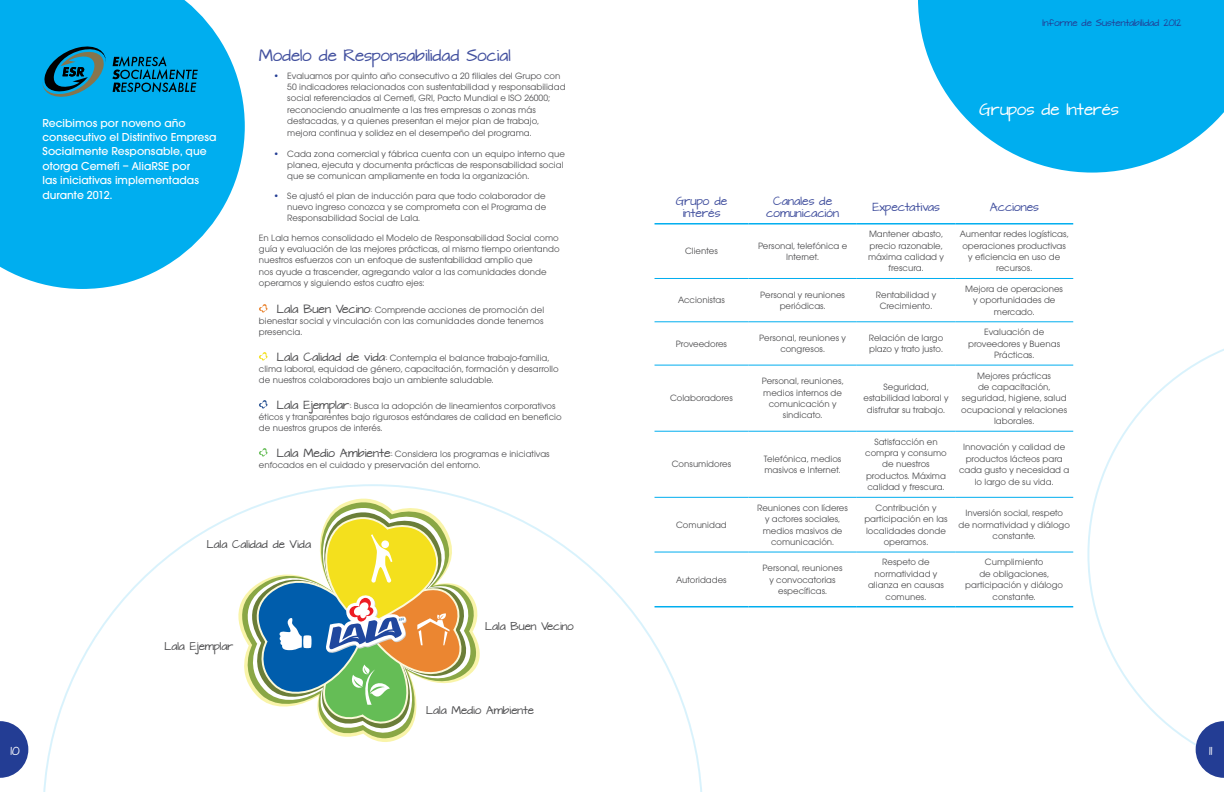
<style>
.page{position:relative;width:1224px;height:792px;background:#fff}
.page>*{position:absolute;margin:0;border:0;box-sizing:border-box;transform-origin:0 0}
.t1{font:14px "Architects Daughter";color:#43519f}
.t2{font:14px "Architects Daughter";color:#fff}
.t3{font:500 12px/14.4px "Avant Gard EF";color:#fff}
.t4{font:10px/12px "Architects Daughter";color:#43519f;text-align:center}
.t5{font:10px "Architects Daughter";color:#fff}
.t6{font:9.5px/11.4px "Avant Gard EF";color:#4d4d4f;text-align:center}
.t7{font:9.5px "Architects Daughter";color:#4d4d4f}
.t8{font:8px "Architects Daughter";color:#233d94}
.s1{font-weight:500;color:#233d94}
.s2{font-family:"Architects Daughter";font-size:10px}
</style>
<div class="page">
<svg style="left:1087px;top:349px;width:137px;height:404px"></svg>
<svg style="left:0;top:0;width:245px;height:289px;background:#21b8f1"></svg>
<svg style="left:43px;top:484px;width:660px;height:308px"></svg>
<svg style="left:259px;top:304px;width:8px;height:9px"></svg>
<svg style="left:259px;top:352px;width:8px;height:9px"></svg>
<svg style="left:259px;top:400px;width:8px;height:9px"></svg>
<svg style="left:259px;top:448px;width:8px;height:9px"></svg>
<svg style="left:232px;top:492px;width:256px;height:257px"></svg>
<svg style="left:918px;top:0;width:306px;height:173px;fill:#00aeef"></svg>
<hr style="left:655px;top:606px;width:94px;height:1px;background:#00aeef">
<hr style="left:749px;top:606px;width:108px;height:1px;background:#00aeef">
<hr style="left:857px;top:606px;width:98px;height:1px;background:#00aeef">
<hr style="left:955px;top:606px;width:118px;height:1px;background:#00aeef">
<hr style="left:655px;top:552px;width:94px;height:1px;background:#00aeef">
<hr style="left:749px;top:552px;width:108px;height:1px;background:#00aeef">
<hr style="left:857px;top:552px;width:98px;height:1px;background:#00aeef">
<hr style="left:955px;top:552px;width:118px;height:1px;background:#00aeef">
<hr style="left:655px;top:497px;width:94px;height:1px;background:#00aeef">
<hr style="left:749px;top:497px;width:108px;height:1px;background:#00aeef">
<hr style="left:857px;top:497px;width:98px;height:1px;background:#00aeef">
<hr style="left:955px;top:497px;width:118px;height:1px;background:#00aeef">
<hr style="left:655px;top:431px;width:94px;height:1px;background:#00aeef">
<hr style="left:749px;top:431px;width:108px;height:1px;background:#00aeef">
<hr style="left:857px;top:431px;width:98px;height:1px;background:#00aeef">
<hr style="left:955px;top:431px;width:118px;height:1px;background:#00aeef">
<hr style="left:655px;top:365px;width:94px;height:1px;background:#00aeef">
<hr style="left:749px;top:365px;width:108px;height:1px;background:#00aeef">
<hr style="left:857px;top:365px;width:98px;height:1px;background:#00aeef">
<hr style="left:955px;top:365px;width:118px;height:1px;background:#00aeef">
<hr style="left:655px;top:322px;width:94px;height:1px;background:#00aeef">
<hr style="left:749px;top:322px;width:108px;height:1px;background:#00aeef">
<hr style="left:857px;top:322px;width:98px;height:1px;background:#00aeef">
<hr style="left:955px;top:322px;width:118px;height:1px;background:#00aeef">
<hr style="left:655px;top:223px;width:94px;height:2px;background:#00aeef">
<hr style="left:749px;top:223px;width:108px;height:2px;background:#00aeef">
<hr style="left:857px;top:223px;width:98px;height:2px;background:#00aeef">
<hr style="left:955px;top:223px;width:118px;height:2px;background:#00aeef">
<hr style="left:655px;top:278px;width:94px;height:1px;background:#00aeef">
<hr style="left:749px;top:278px;width:108px;height:1px;background:#00aeef">
<hr style="left:857px;top:278px;width:98px;height:1px;background:#00aeef">
<hr style="left:955px;top:278px;width:118px;height:1px;background:#00aeef">
<svg style="left:0;top:721px;width:28px;height:57px"></svg>
<svg style="left:1196px;top:721px;width:28px;height:57px"></svg>
<svg style="left:43px;top:44px;width:155px;height:56px;background:#088bba"></svg>
<p class="t3" style="left:43px;top:115px;width:176px">Recibimos por noveno año consecutivo el Distintivo Empresa<br>Socialmente Responsable, que otorga Cemefi – AliaRSE por<br>las iniciativas implementadas durante 2012.</p>
<h1 class="t1" style="left:259px;top:45px;width:253px">Modelo de Responsabilidad Social</h1>
<p class="t6" style="left:287px;top:70px;width:280px;text-align:left;text-indent:-14px"><span class="s1">•</span> Evaluamos por quinto año consecutivo a 20 filiales del Grupo con 50 indicadores relacionados con sustentabilidad y responsabilidad social referenciados al Cemefi, GRI, Pacto Mundial e ISO 26000; reconociendo anualmente a las tres empresas o zonas más destacadas, y a quienes presentan el mejor plan de trabajo, mejora continua y solidez en el desempeño del programa.</p>
<p class="t6" style="left:287px;top:148px;width:279px;text-align:left;text-indent:-14px"><span class="s1">•</span> Cada zona comercial y fábrica cuenta con un equipo interno que planea, ejecuta y documenta prácticas de responsabilidad social que se comunican ampliamente en toda la organización.</p>
<p class="t6" style="left:287px;top:190px;width:261px;text-align:justify;text-indent:-14px"><span class="s1">•</span> Se ajustó el plan de inducción para que todo colaborador de nuevo ingreso conozca y se comprometa con el Programa de Responsabilidad Social de Lala.</p>
<p class="t6" style="left:259px;top:232px;width:302px;text-align:left">En Lala hemos consolidado el Modelo de Responsabilidad Social como guía y evaluación de las mejores prácticas, al mismo tiempo orientando nuestros esfuerzos con un enfoque de sustentabilidad amplio que<br>nos ayude a trascender, agregando valor a las comunidades donde operamos y siguiendo estos cuatro ejes:</p>
<p class="t6" style="left:259px;top:304px;width:287px;text-align:justify;text-indent:18px"><span class="s2">Lala Buen Vecino:</span> Comprende acciones de promoción del bienestar social y vinculación con las comunidades donde tenemos presencia.</p>
<p class="t6" style="left:259px;top:352px;width:301px;text-align:left;text-indent:18px"><span class="s2">Lala Calidad de vida:</span> Contempla el balance trabajo-familia, clima laboral, equidad de género, capacitación, formación y desarrollo de nuestros colaboradores bajo un ambiente saludable.</p>
<p class="t6" style="left:259px;top:400px;width:304px;text-align:left;text-indent:18px"><span class="s2">Lala Ejemplar:</span> Busca la adopción de lineamientos corporativos éticos y transparentes bajo rigurosos estándares de calidad en beneficio de nuestros grupos de interés.</p>
<p class="t6" style="left:259px;top:448px;width:292px;text-align:left;text-indent:18px"><span class="s2">Lala Medio Ambiente:</span> Considera los programas e iniciativas enfocados en el cuidado y preservación del entorno.</p>
<p class="t7" style="left:207px;top:538px;width:106px">Lala Calidad de Vida</p>
<p class="t7" style="left:164px;top:640px;width:71px">Lala Ejemplar</p>
<p class="t7" style="left:485px;top:619px;width:90px">Lala Buen Vecino</p>
<p class="t7" style="left:426px;top:703px;width:109px">Lala Medio Ambiente</p>
<p class="t8" style="left:1043px;top:17px;width:140px">Informe de Sustentabilidad 2012</p>
<h1 class="t2" style="left:979px;top:99px;width:141px">Grupos de Interés</h1>
<p class="t4" style="left:676px;top:196px;width:53px">Grupo de interés</p>
<p class="t4" style="left:766px;top:196px;width:75px">Canales de comunicación</p>
<p class="t4" style="left:872px;top:202px;width:69px">Expectativas</p>
<p class="t4" style="left:990px;top:202px;width:51px">Acciones</p>
<p class="t6" style="left:685px;top:245px;width:34px">Clientes</p>
<p class="t6" style="left:758px;top:240px;width:91px">Personal, telefónica e<br>Internet.</p>
<p class="t6" style="left:868px;top:228px;width:77px">Mantener abasto, precio razonable, máxima calidad y frescura.</p>
<p class="t6" style="left:960px;top:228px;width:110px">Aumentar redes logísticas, operaciones productivas y eficiencia en uso de recursos.</p>
<p class="t6" style="left:678px;top:294px;width:48px">Accionistas</p>
<p class="t6" style="left:760px;top:289px;width:86px">Personal y reuniones periódicas.</p>
<p class="t6" style="left:876px;top:289px;width:62px">Rentabilidad y<br>Crecimiento.</p>
<p class="t6" style="left:965px;top:283px;width:99px">Mejora de operaciones y oportunidades de mercado.</p>
<p class="t6" style="left:676px;top:338px;width:53px">Proveedores</p>
<p class="t6" style="left:759px;top:332px;width:88px">Personal, reuniones y congresos.</p>
<p class="t6" style="left:869px;top:332px;width:76px;text-align:left">Relación de largo plazo y trato justo.</p>
<p class="t6" style="left:968px;top:326px;width:94px">Evaluación de proveedores y Buenas<br>Prácticas.</p>
<p class="t6" style="left:670px;top:393px;width:64px">Colaboradores</p>
<p class="t6" style="left:762px;top:375px;width:83px">Personal, reuniones, medios internos de comunicación y sindicato.</p>
<p class="t6" style="left:864px;top:381px;width:87px">Seguridad, estabilidad laboral y disfrutar su trabajo.</p>
<p class="t6" style="left:961px;top:370px;width:108px">Mejores prácticas<br>de capacitación, seguridad, higiene, salud ocupacional y relaciones laborales.</p>
<p class="t6" style="left:672px;top:459px;width:61px">Consumidores</p>
<p class="t6" style="left:764px;top:453px;width:79px;text-align:left">Telefónica, medios masivos e Internet.</p>
<p class="t6" style="left:865px;top:436px;width:83px">Satisfacción en compra y consumo de nuestros productos. Máxima calidad y frescura.</p>
<p class="t6" style="left:959px;top:442px;width:112px">Innovación y calidad de productos lácteos para cada gusto y necesidad a lo largo de su vida.</p>
<p class="t6" style="left:676px;top:519px;width:52px">Comunidad</p>
<p class="t6" style="left:757px;top:502px;width:92px">Reuniones con líderes y actores sociales, medios masivos de comunicación.</p>
<p class="t6" style="left:864px;top:502px;width:85px">Contribución y participación en las localidades donde operamos.</p>
<p class="t6" style="left:959px;top:508px;width:113px">Inversión social, respeto de normatividad y diálogo constante.</p>
<p class="t6" style="left:676px;top:574px;width:52px">Autoridades</p>
<p class="t6" style="left:763px;top:562px;width:81px">Personal, reuniones y convocatorias específicas.</p>
<p class="t6" style="left:868px;top:557px;width:77px">Respeto de normatividad y alianza en causas comunes.</p>
<p class="t6" style="left:965px;top:557px;width:99px">Cumplimiento<br>de obligaciones, participación y diálogo constante.</p>
<p class="t5" style="left:11px;top:744px;width:11px">10</p>
<p class="t5" style="left:1209px;top:744px;width:5px">11</p>
</div>
